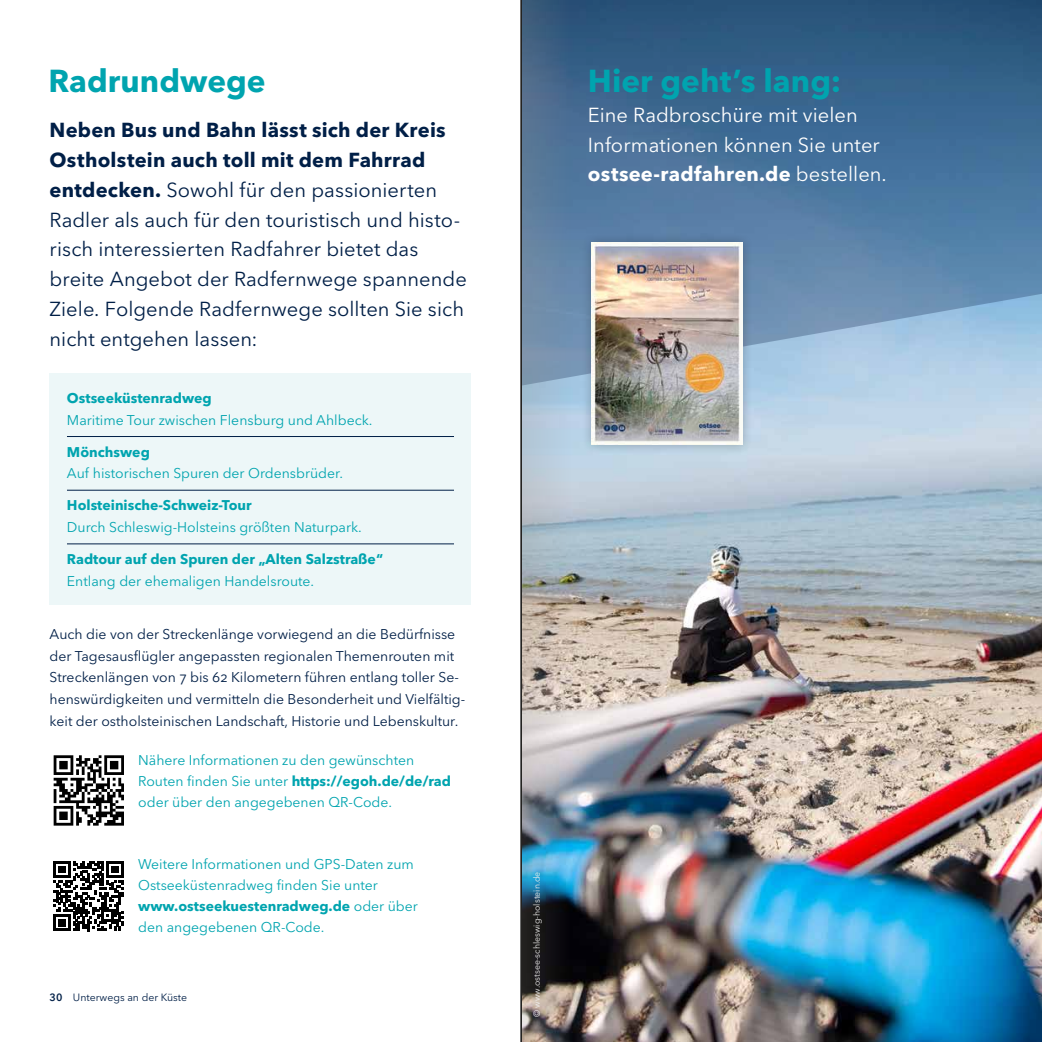
<style>
.page{position:relative;width:1042px;height:1042px;background:#fff}
.page>*{position:absolute;margin:0;border:0;box-sizing:border-box;transform-origin:0 0}
.t1{font:700 31.5px "Avenir Next LT Pro";color:#00a4af}
.t2{font:20.12px/29.8px "Avenir Next LT Pro";letter-spacing:.005em;color:#001f47}
.t3{font:20.12px/29.8px "Avenir Next LT Pro";color:#fff}
.t4{font:14px/21px "Avenir Next LT Pro";color:#00a4af}
.t5{font:14px/21.9px "Avenir Next LT Pro";color:#001f47}
.t6{font:700 14px "Avenir Next LT Pro";color:#00a4af}
.t7{font:10.5px "Avenir Next LT Pro";color:#001f47}
.t8{font:8.75px "Avenir Next LT Pro";color:#fff}
.s1{font-weight:700}
.s2{font-weight:600}
</style>
<div class="page">
<img style="left:608px;top:386px;width:434px;height:656px">
<svg style="left:608px;top:0;width:434px;height:386px;background:#527ba1"></svg>
<div style="left:50px;top:373px;width:421px;height:232px;background:#edf7f8"></div>
<hr style="left:67px;top:436px;width:387px;height:1px;background:#001f47">
<hr style="left:67px;top:490px;width:387px;height:1px;background:#001f47">
<hr style="left:67px;top:543px;width:387px;height:1px;background:#001f47">
<svg style="left:54px;top:861px;width:69px;height:70px"></svg>
<div style="left:581px;top:232px;width:172px;height:223px;background:#000;opacity:.25"></div>
<img style="left:608px;top:243px;width:135px;height:201px">
<svg style="left:53px;top:755px;width:71px;height:71px"></svg>
<svg style="left:54px;top:755px;width:70px;height:70px"></svg>
<img style="left:521px;top:0;width:87px;height:1042px">
<h1 class="t1" style="left:48px;top:61px;width:219px">Radrundwege</h1>
<p class="t2" style="left:50px;top:115px;width:419px"><span class="s1">Neben Bus und Bahn lässt sich der Kreis Ostholstein auch toll mit dem Fahrrad entdecken.</span> Sowohl für den passionierten Radler als auch für den touristisch und histo&shy;risch interessierten Radfahrer bietet das breite Angebot der Radfernwege spannende Ziele. Folgende Radfernwege sollten Sie sich nicht entgehen lassen:</p>
<p class="t6" style="left:67px;top:389px;width:146px">Ostseeküstenradweg</p>
<p class="t4" style="left:67px;top:409px;width:307px">Maritime Tour zwischen Flensburg und Ahlbeck.</p>
<p class="t6" style="left:67px;top:443px;width:84px">Mönchsweg</p>
<p class="t4" style="left:67px;top:463px;width:278px">Auf historischen Spuren der Ordensbrüder.</p>
<p class="t6" style="left:67px;top:497px;width:186px">Holsteinische-Schweiz-Tour</p>
<p class="t4" style="left:67px;top:517px;width:296px">Durch Schleswig-Holsteins größten Naturpark.</p>
<p class="t6" style="left:67px;top:550px;width:318px">Radtour auf den Spuren der „Alten Salzstraße“</p>
<p class="t4" style="left:67px;top:570px;width:249px">Entlang der ehemaligen Handelsroute.</p>
<p class="t5" style="left:50px;top:623px;width:417px">Auch die von der Streckenlänge vorwiegend an die Bedürfnisse der Tagesausflügler angepassten regionalen Themenrouten mit Streckenlängen von 7 bis 62 Kilometern führen entlang toller Se&shy;henswürdigkeiten und vermitteln die Besonderheit und Vielfältig&shy;keit der ostholsteinischen Landschaft, Historie und Lebenskultur.</p>
<p class="t4" style="left:138px;top:749px;width:314px">Nähere Informationen zu den gewünschten<br>Routen finden Sie unter <span class="s1">https://egoh.de/de/rad </span>oder über den angegebenen QR-Code.</p>
<p class="t4" style="left:138px;top:854px;width:281px">Weitere Informationen und GPS-Daten zum Ostseeküstenradweg finden Sie unter <span class="s1">www.ostseekuestenradweg.de</span> oder über den angegebenen QR-Code.</p>
<p class="t7" style="left:50px;top:991px;width:139px"><span class="s2">30</span> Unterwegs an der Küste</p>
<h1 class="t1" style="left:588px;top:62px;width:255px">Hier geht’s lang:</h1>
<h2 class="t3" style="left:588px;top:100px;width:300px">Eine Radbroschüre mit vielen<br>Informationen können Sie unter <span class="s1">ostsee-radfahren.de</span> bestellen.</h2>
<p class="t8" style="left:531px;top:1017px;width:147px;rotate:-90deg">© www.ostsee-schleswig-holstein.de</p>
</div>
